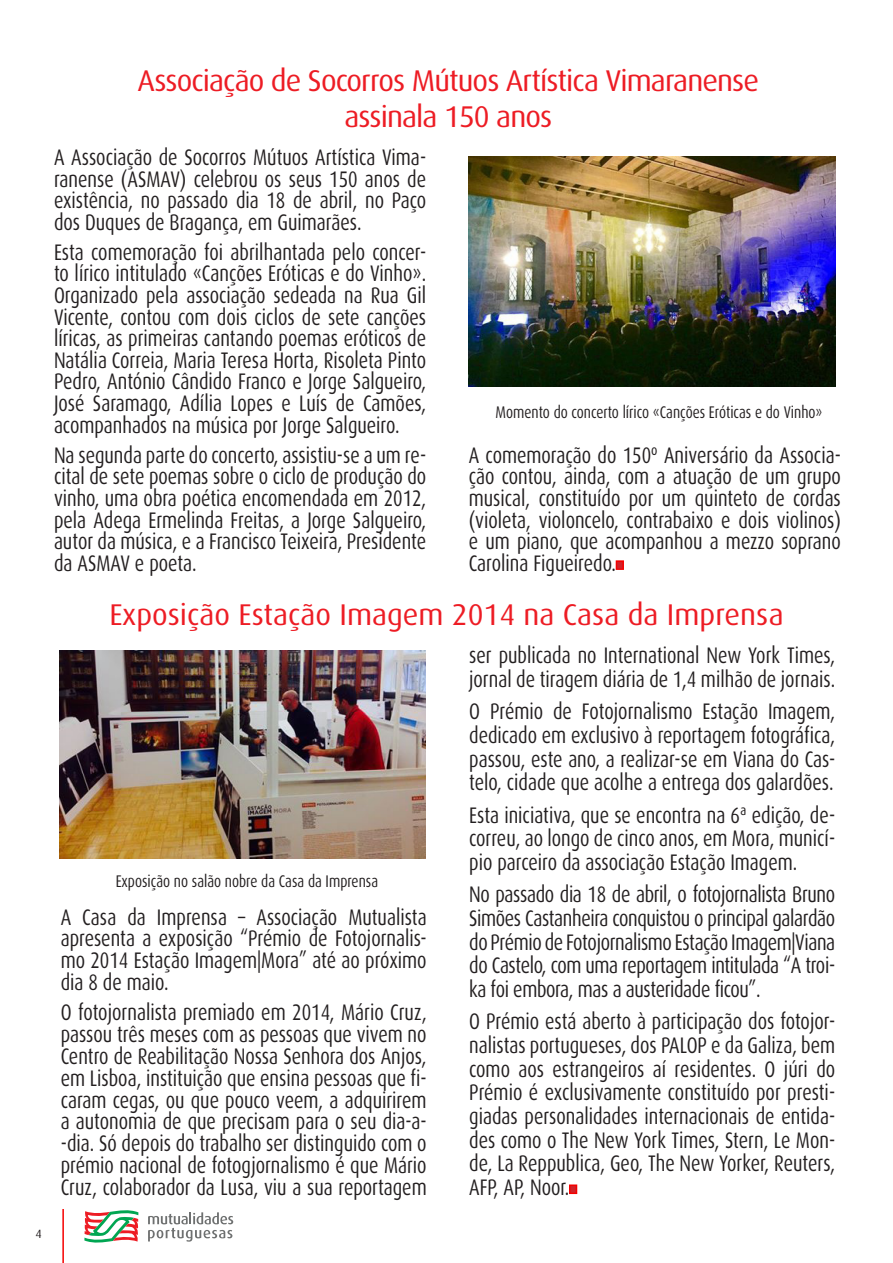
<style>
.page{position:relative;width:893px;height:1263px;background:#fff}
.page>*{position:absolute;margin:0;border:0;box-sizing:border-box;transform-origin:0 0}
.t1{font:30px "Dax";letter-spacing:-.03em;color:#ed1c24}
.t2{font:30px "Dax";color:#ed1c24}
.t3{font:22.5px/21.6px "Dax";color:#231f20;text-align:justify;scale:.8 1}
.t4{font:16.8px "Dax";color:#231f20;scale:.8 1}
.t5{font:12px "Dax";color:#231f20}
.s1{font-family:"Minion Pro";color:#d1232a}
</style>
<div class="page">
<svg style="left:84px;top:1210px;width:54px;height:32px"></svg>
<svg style="left:148px;top:1212px;width:85px;height:30px"></svg>
<hr style="left:62px;top:1209px;width:2px;height:54px;background:#f50000">
<div style="left:569px;top:1184px;width:8px;height:10px;border:3px solid #f50000"></div>
<div style="left:616px;top:560px;width:8px;height:10px;border:3px solid #f50000"></div>
<img style="left:469px;top:156px;width:367px;height:231px">
<img style="left:60px;top:651px;width:366px;height:207px">
<p class="t5" style="left:36px;top:1227px;width:8px">4</p>
<p class="t1" style="left:138px;top:64px;width:623px">Associação de Socorros Mútuos Artística Vimaranense</p>
<p class="t1" style="left:344px;top:100px;width:209px">assinala 150 anos</p>
<p class="t3" style="left:54px;top:147px;width:467px">A Associação de Socorros Mútuos Artística Vima&shy;ranense (ASMAV) celebrou os seus 150 anos de existência, no passado dia 18 de abril, no Paço dos Duques de Bragança, em Guimarães.</p>
<p class="t3" style="left:54px;top:241px;width:467px">Esta comemoração foi abrilhantada pelo concer&shy;to lírico intitulado «Canções Eróticas e do Vinho».<br>Organizado pela associação sedeada na Rua Gil Vicente, contou com dois ciclos de sete canções líricas, as primeiras cantando poemas eróticos de Natália Correia, Maria Teresa Horta, Risoleta Pinto Pedro, António Cândido Franco e Jorge Salgueiro, José Saramago, Adília Lopes e Luís de Camões, acompanhados na música por Jorge Salgueiro.</p>
<p class="t3" style="left:54px;top:444px;width:467px">Na segunda parte do concerto, assistiu-se a um re&shy;cital de sete poemas sobre o ciclo de produção do vinho, uma obra poética encomendada em 2012, pela Adega Ermelinda Freitas, a Jorge Salgueiro, autor da música, e a Francisco Teixeira, Presidente da ASMAV e poeta.</p>
<p class="t3" style="left:469px;top:444px;width:467px">A comemoração do 150º Aniversário da Associa&shy;ção contou, ainda, com a atuação de um grupo musical, constituído por um quinteto de cordas (violeta, violoncelo, contrabaixo e dois violinos) e um piano, que acompanhou a mezzo soprano Carolina Figueiredo.<span class="s1">■</span></p>
<p class="t4" style="left:496px;top:403px;width:410px">Momento do concerto lírico «Canções Eróticas e do Vinho»</p>
<p class="t2" style="left:109px;top:598px;width:676px">Exposição Estação Imagem 2014 na Casa da Imprensa</p>
<p class="t4" style="left:116px;top:872px;width:329px">Exposição no salão nobre da Casa da Imprensa</p>
<p class="t3" style="left:61px;top:906px;width:459px">A Casa da Imprensa – Associação Mutualista apresenta a exposição “Prémio de Fotojornalis&shy;mo 2014 Estação Imagem|Mora” até ao próximo dia 8 de maio.</p>
<p class="t3" style="left:61px;top:1002px;width:459px">O fotojornalista premiado em 2014, Mário Cruz, passou três meses com as pessoas que vivem no Centro de Reabilitação Nossa Senhora dos Anjos, em Lisboa, instituição que ensina pessoas que fi&shy;caram cegas, ou que pouco veem, a adquirirem a autonomia de que precisam para o seu dia-a--dia. Só depois do trabalho ser distinguido com o prémio nacional de fotogjornalismo é que Mário Cruz, colaborador da Lusa, viu a sua reportagem</p>
<p class="t3" style="left:469px;top:644px;width:459px;line-height:23.7px">ser publicada no International New York Times, jornal de tiragem diária de 1,4 milhão de jornais.</p>
<p class="t3" style="left:469px;top:700px;width:459px;line-height:23.7px">O Prémio de Fotojornalismo Estação Imagem, dedicado em exclusivo à reportagem fotográfica, passou, este ano, a realizar-se em Viana do Cas&shy;telo, cidade que acolhe a entrega dos galardões.</p>
<p class="t3" style="left:469px;top:803px;width:459px;line-height:23.7px">Esta iniciativa, que se encontra na 6ª edição, de&shy;correu, ao longo de cinco anos, em Mora, municí&shy;pio parceiro da associação Estação Imagem.</p>
<p class="t3" style="left:469px;top:883px;width:459px;line-height:23.7px">No passado dia 18 de abril, o fotojornalista Bruno Simões Castanheira conquistou o principal galardão do Prémio de Fotojornalismo Estação Imagem|Viana do Castelo, com uma reportagem intitulada “A troi&shy;ka foi embora, mas a austeridade ficou”.</p>
<p class="t3" style="left:469px;top:1010px;width:459px;line-height:23.7px">O Prémio está aberto à participação dos fotojor&shy;nalistas portugueses, dos PALOP e da Galiza, bem como aos estrangeiros aí residentes. O júri do Prémio é exclusivamente constituído por presti&shy;giadas personalidades internacionais de entida&shy;des como o The New York Times, Stern, Le Mon&shy;de, La Reppublica, Geo, The New Yorker, Reuters, AFP, AP, Noor.<span class="s1">■</span></p>
</div>
